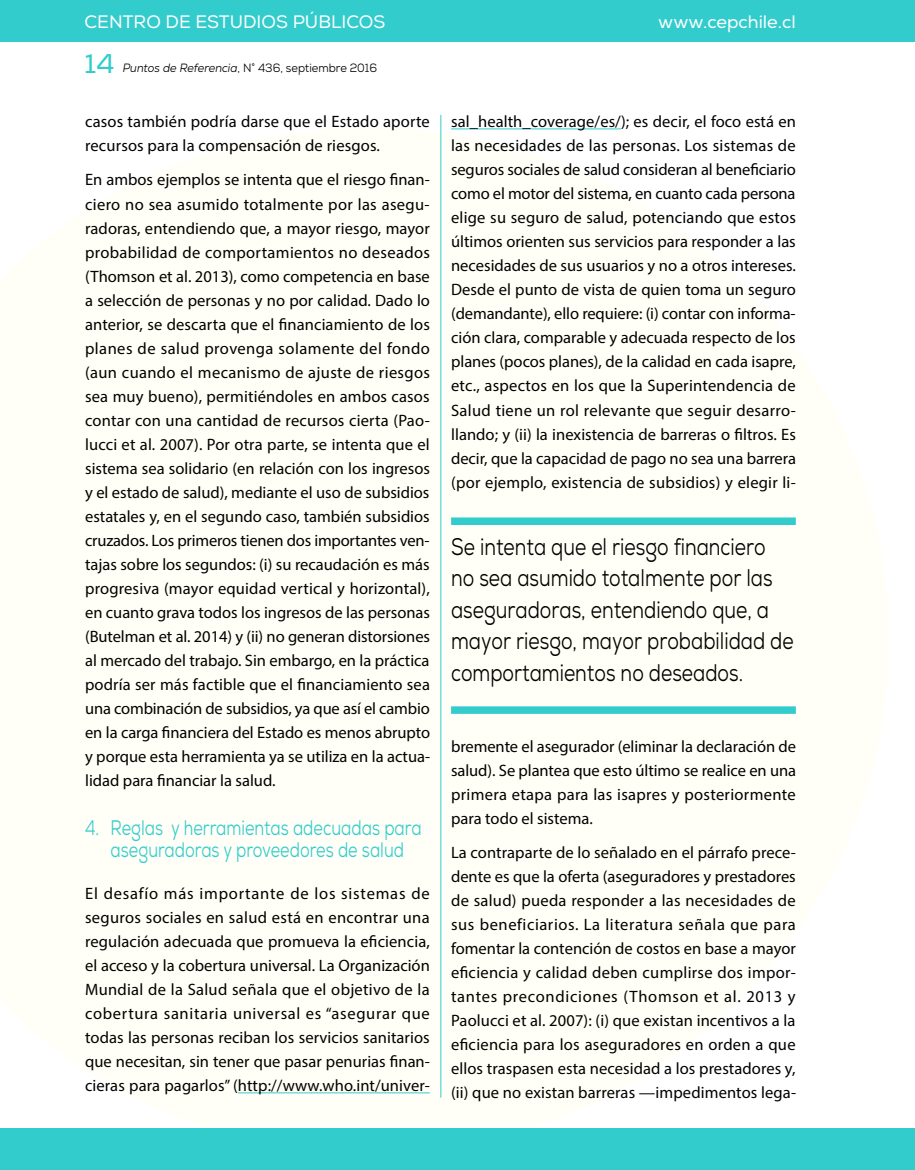
<style>
.page{position:relative;width:915px;height:1170px;background:#fff}
.page>*{position:absolute;margin:0;border:0;box-sizing:border-box;transform-origin:0 0}
.t1{font:27px "Nexa";color:#3cc}
.t2{font:24px/31.5px "Nexa";color:#000;scale:.8 1}
.t3{font:21px/22.5px "Nexa";color:#3cc;text-align:center;scale:.77 1}
.t4{font:18px "Nexa";color:#fff}
.t5{font:16.5px/24px "Myriad Pro";letter-spacing:.005em;color:#000;text-align:justify}
.t6{font:12px "Nexa";color:#000;scale:.93 1}
.s1{font-style:italic}
</style>
<div class="page">
<div style="left:0;top:0;width:914px;height:41px;background:#3cc"></div>
<hr style="left:440px;top:115px;width:1px;height:982px;background:#3cc">
<div style="left:0;top:1128px;width:914px;height:41px;background:#3cc"></div>
<div style="left:451px;top:517px;width:344px;height:8px;background:#3cc"></div>
<div style="left:451px;top:706px;width:344px;height:7px;background:#3cc"></div>
<hr style="left:238px;top:1092px;width:191px;height:1px;background:#3cc">
<hr style="left:451px;top:128px;width:169px;height:1px;background:#3cc">
<p class="t4" style="left:84px;top:11px;width:302px">CENTRO DE ESTUDIOS PÚBLICOS</p>
<p class="t6" style="left:123px;top:60px;width:275px"><span class="s1">Puntos de Referencia</span>, N° 436, septiembre 2016</p>
<h1 class="t1" style="left:84px;top:47px;width:32px">14</h1>
<p class="t5" style="left:85px;top:109px;width:346px">casos también podría darse que el Estado aporte recursos para la compensación de riesgos.</p>
<p class="t5" style="left:85px;top:168px;width:346px">En ambos ejemplos se intenta que el riesgo finan&shy;ciero no sea asumido totalmente por las asegu&shy;radoras, entendiendo que, a mayor riesgo, mayor probabilidad de comportamientos no deseados (Thomson et al. 2013), como competencia en base a selección de personas y no por calidad. Dado lo anterior, se descarta que el financiamiento de los planes de salud provenga solamente del fondo (aun cuando el mecanismo de ajuste de riesgos sea muy bueno), permitiéndoles en ambos casos contar con una cantidad de recursos cierta (Pao&shy;lucci et al. 2007). Por otra parte, se intenta que el sistema sea solidario (en relación con los ingresos y el estado de salud), mediante el uso de subsidios estatales y, en el segundo caso, también subsidios cruzados. Los primeros tienen dos importantes ven&shy;tajas sobre los segundos: (i) su recaudación es más progresiva (mayor equidad vertical y horizontal), en cuanto grava todos los ingresos de las personas (Butelman et al. 2014) y (ii) no generan distorsiones al mercado del trabajo. Sin embargo, en la práctica podría ser más factible que el financiamiento sea una combinación de subsidios, ya que así el cambio en la carga financiera del Estado es menos abrupto y porque esta herramienta ya se utiliza en la actua&shy;lidad para financiar la salud.</p>
<p class="t3" style="left:85px;top:816px;width:438px">4. Reglas y herramientas adecuadas para aseguradoras y proveedores de salud</p>
<p class="t5" style="left:85px;top:881px;width:346px">El desafío más importante de los sistemas de seguros sociales en salud está en encontrar una regulación adecuada que promueva la eficiencia, el acceso y la cobertura universal. La Organización Mundial de la Salud señala que el objetivo de la cobertura sanitaria universal es “asegurar que todas las personas reciban los servicios sanitarios que necesitan, sin tener que pasar penurias finan&shy;cieras para pagarlos” (http://www.who.int/univer-</p>
<p class="t4" style="left:658px;top:11px;width:139px">www.cepchile.cl</p>
<p class="t5" style="left:451px;top:109px;width:346px">sal_health_coverage/es/); es decir, el foco está en las necesidades de las personas. Los sistemas de seguros sociales de salud consideran al beneficiario como el motor del sistema, en cuanto cada persona elige su seguro de salud, potenciando que estos últimos orienten sus servicios para responder a las necesidades de sus usuarios y no a otros intereses.<br>Desde el punto de vista de quien toma un seguro (demandante), ello requiere: (i) contar con informa&shy;ción clara, comparable y adecuada respecto de los planes (pocos planes), de la calidad en cada isapre, etc., aspectos en los que la Superintendencia de Salud tiene un rol relevante que seguir desarro&shy;llando; y (ii) la inexistencia de barreras o filtros. Es decir, que la capacidad de pago no sea una barrera (por ejemplo, existencia de subsidios) y elegir li-</p>
<h2 class="t2" style="left:451px;top:530px;width:429px">Se intenta que el riesgo financiero no sea asumido totalmente por las aseguradoras, entendiendo que, a mayor riesgo, mayor probabilidad de comportamientos no deseados.</h2>
<p class="t5" style="left:451px;top:733px;width:346px">bremente el asegurador (eliminar la declaración de salud). Se plantea que esto último se realice en una primera etapa para las isapres y posteriormente para todo el sistema.</p>
<p class="t5" style="left:451px;top:840px;width:346px">La contraparte de lo señalado en el párrafo prece&shy;dente es que la oferta (aseguradores y prestadores de salud) pueda responder a las necesidades de sus beneficiarios. La literatura señala que para fomentar la contención de costos en base a mayor eficiencia y calidad deben cumplirse dos impor&shy;tantes precondiciones (Thomson et al. 2013 y Paolucci et al. 2007): (i) que existan incentivos a la eficiencia para los aseguradores en orden a que ellos traspasen esta necesidad a los prestadores y, (ii) que no existan barreras —impedimentos lega-</p>
</div>
